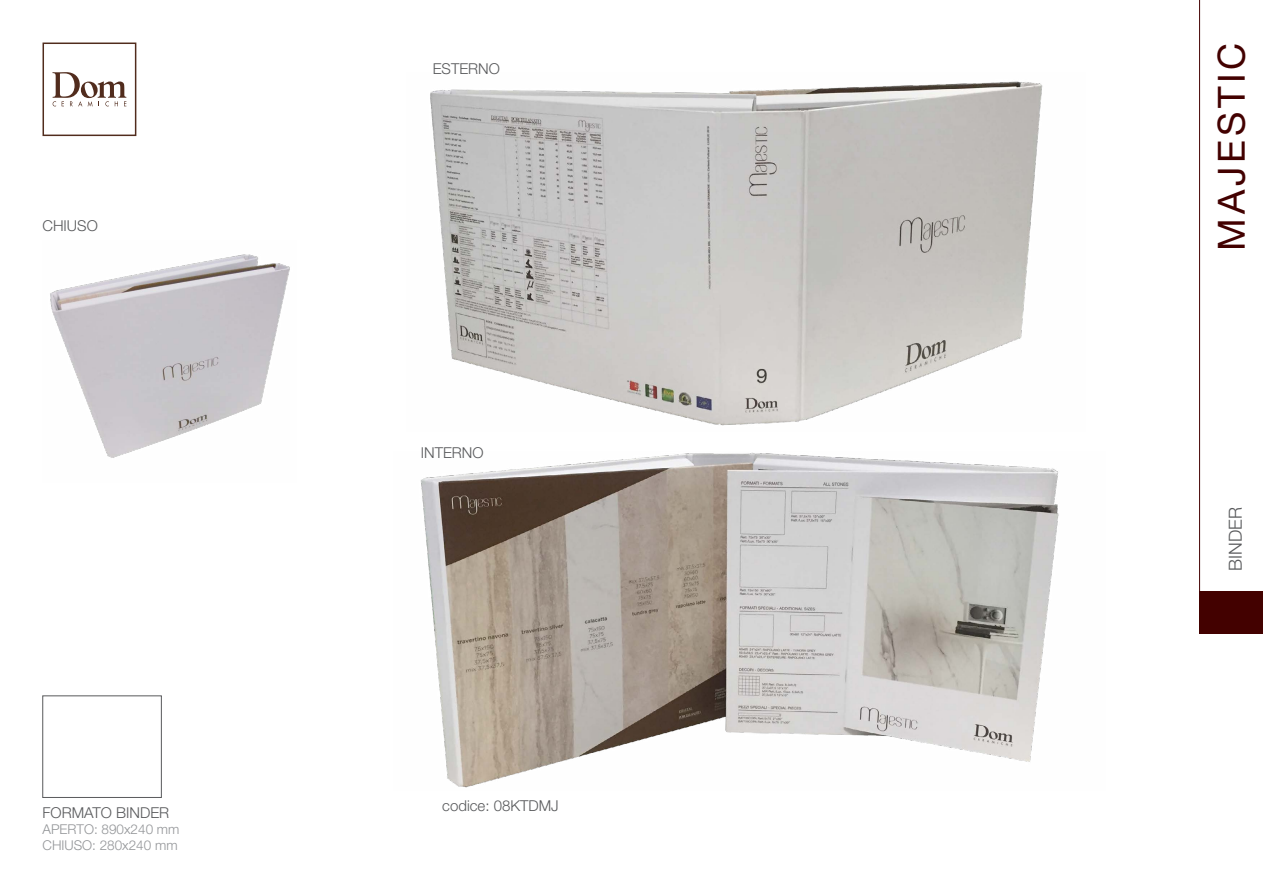
<style>
.page{position:relative;width:1263px;height:893px;background:#fff}
.page>*{position:absolute;margin:0;border:0;box-sizing:border-box;transform-origin:0 0}
.t1{font:37.5px "Helvetica Neue LT Std";letter-spacing:.1em;color:#430100}
.t2{font:300 18px "Helvetica Neue LT Std";color:#58595b}
.t3{font:300 15px "Helvetica Neue LT Std";color:#58595b}
.t4{font:300 13.5px/16.2px "Helvetica Neue LT Std";color:#939598}
</style>
<div class="page">
<hr style="left:1199px;top:0;width:1px;height:599px;background:#430100">
<div style="left:1199px;top:591px;width:64px;height:43px;background:#430100"></div>
<div style="left:43px;top:696px;width:119px;height:102px;border:1px solid #58595b"></div>
<img style="left:50px;top:254px;width:240px;height:204px">
<img style="left:420px;top:452px;width:639px;height:336px">
<img style="left:430px;top:81px;width:613px;height:345px">
<div style="left:43px;top:43px;width:93px;height:93px;border:2px solid #512c1d"></div>
<svg style="left:53px;top:72px;width:73px;height:34px"></svg>
<p class="t3" style="left:43px;top:216px;width:57px">CHIUSO</p>
<p class="t3" style="left:43px;top:803px;width:128px">FORMATO BINDER</p>
<p class="t4" style="left:43px;top:821px;width:138px">APERTO: 890x240 mm<br>CHIUSO: 280x240 mm</p>
<p class="t3" style="left:433px;top:59px;width:69px">ESTERNO</p>
<p class="t3" style="left:421px;top:444px;width:64px">INTERNO</p>
<p class="t3" style="left:442px;top:796px;width:118px">codice: 08KTDMJ</p>
<h1 class="t1" style="left:1209px;top:251px;width:210px;rotate:-90deg">MAJESTIC</h1>
<p class="t2" style="left:1224px;top:571px;width:65px;rotate:-90deg">BINDER</p>
</div>
